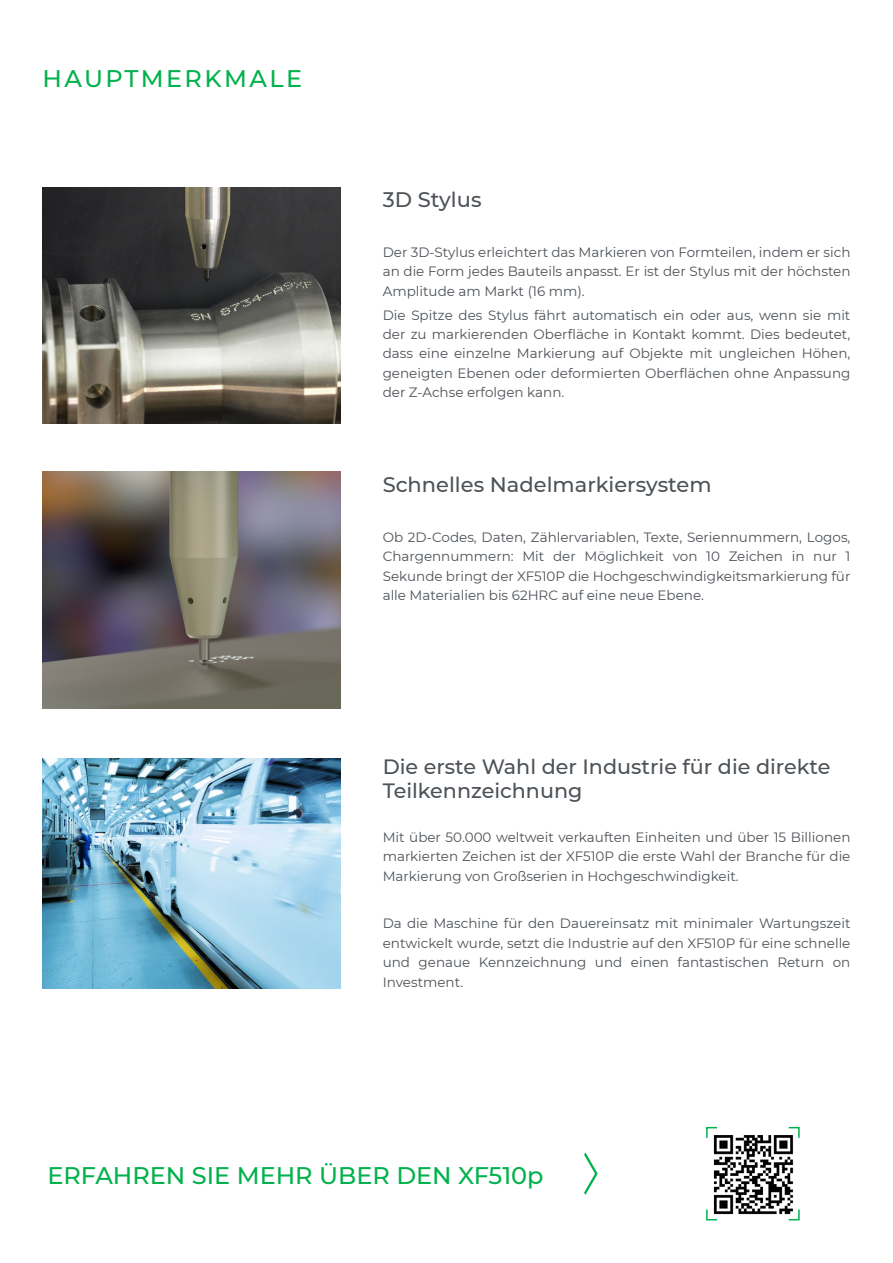
<style>
.page{position:relative;width:893px;height:1263px;background:#fff}
.page>*{position:absolute;margin:0;border:0;box-sizing:border-box;transform-origin:0 0}
.t1{font:500 24px "Montserrat";color:#00b14c}
.t2{font:500 24px "Montserrat";letter-spacing:.1em;color:#00b14c}
.t3{font:500 21px "Montserrat";color:#4d5257}
.t4{font:500 20.7px/24px "Montserrat";color:#4d5257}
.t5{font:13.5px/19.5px "Montserrat";color:#4d5257;text-align:justify}
</style>
<div class="page">
<img style="left:43px;top:472px;width:297px;height:236px">
<img style="left:43px;top:187px;width:297px;height:236px">
<img style="left:43px;top:758px;width:297px;height:231px">
<svg style="left:584px;top:1152px;width:14px;height:43px"></svg>
<svg style="left:706px;top:1126px;width:12px;height:12px"></svg>
<svg style="left:706px;top:1209px;width:12px;height:12px"></svg>
<svg style="left:788px;top:1126px;width:12px;height:12px"></svg>
<svg style="left:788px;top:1209px;width:12px;height:12px"></svg>
<img style="left:710px;top:1131px;width:85px;height:85px">
<h1 class="t2" style="left:43px;top:62px;width:261px">HAUPTMERKMALE</h1>
<h2 class="t3" style="left:383px;top:185px;width:100px">3D Stylus</h2>
<p class="t5" style="left:383px;top:242px;width:469px">Der 3D-Stylus erleichtert das Markieren von Formteilen, indem er sich an die Form jedes Bauteils anpasst. Er ist der Stylus mit der höchsten Amplitude am Markt (16 mm).</p>
<p class="t5" style="left:383px;top:304px;width:469px">Die Spitze des Stylus fährt automatisch ein oder aus, wenn sie mit der zu markierenden Oberfläche in Kontakt kommt. Dies bedeutet, dass eine einzelne Markierung auf Objekte mit ungleichen Höhen, geneigten Ebenen oder deformierten Oberflächen ohne Anpassung der Z-Achse erfolgen kann.</p>
<h2 class="t3" style="left:383px;top:470px;width:330px">Schnelles Nadelmarkiersystem</h2>
<p class="t5" style="left:383px;top:527px;width:469px">Ob 2D-Codes, Daten, Zählervariablen, Texte, Seriennummern, Logos, Chargennummern: Mit der Möglichkeit von 10 Zeichen in nur 1<br>Sekunde bringt der XF510P die Hochgeschwindigkeitsmarkierung für alle Materialien bis 62HRC auf eine neue Ebene.</p>
<h3 class="t4" style="left:383px;top:754px;width:449px">Die erste Wahl der Industrie für die direkte<br>Teilkennzeichnung</h3>
<p class="t5" style="left:383px;top:827px;width:469px">Mit über 50.000 weltweit verkauften Einheiten und über 15 Billionen markierten Zeichen ist der XF510P die erste Wahl der Branche für die Markierung von Großserien in Hochgeschwindigkeit.</p>
<p class="t5" style="left:383px;top:913px;width:469px">Da die Maschine für den Dauereinsatz mit minimaler Wartungszeit entwickelt wurde, setzt die Industrie auf den XF510P für eine schnelle und genaue Kennzeichnung und einen fantastischen Return on Investment.</p>
<h1 class="t1" style="left:47px;top:1159px;width:498px">ERFAHREN SIE MEHR ÜBER DEN XF510p</h1>
</div>
